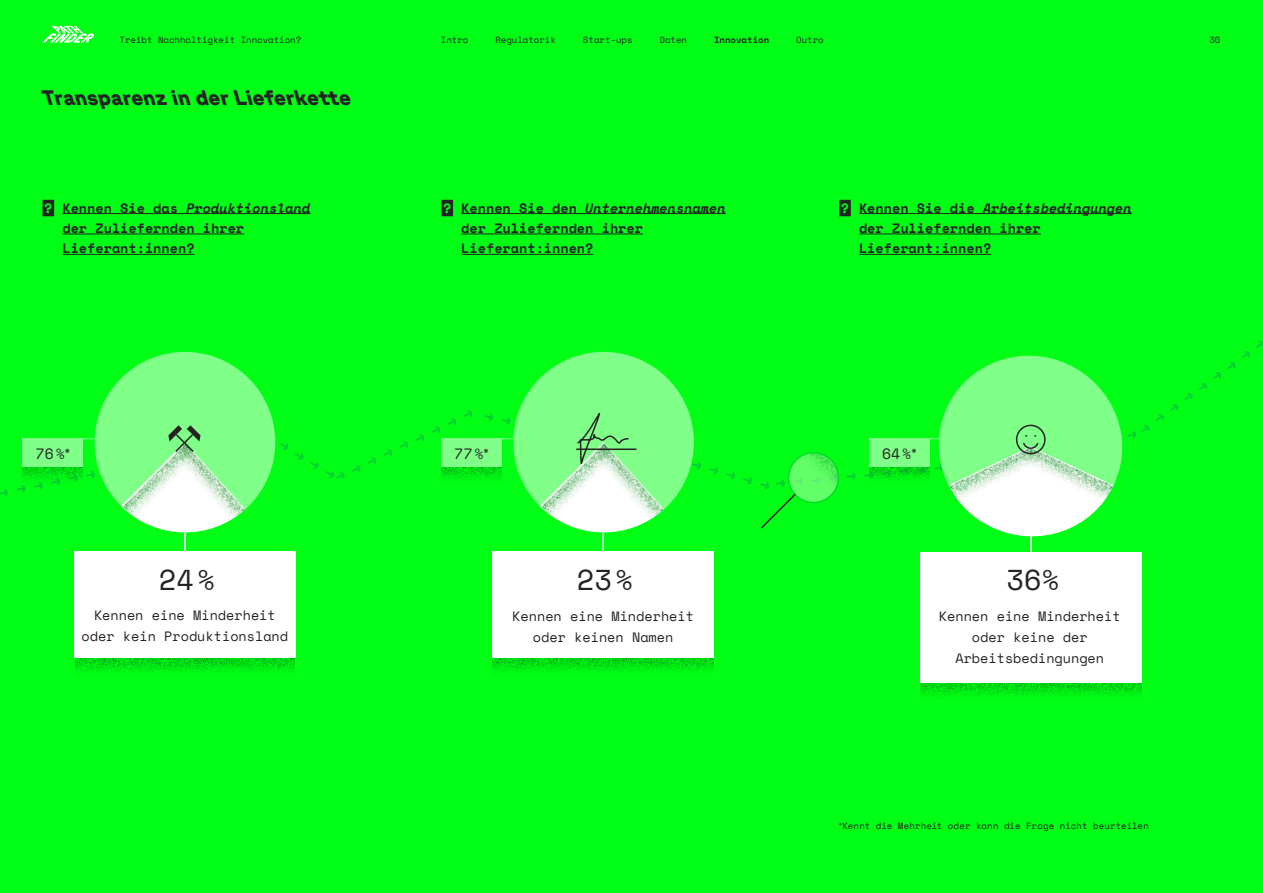
<style>
.page{position:relative;width:1263px;height:893px;background:#00ff14}
.page>*{position:absolute;margin:0;border:0;box-sizing:border-box;transform-origin:0 0}
.t1{font:28.65px "Space Mono";color:#232323}
.Zwischenüberschrift{font:900 21px "GT Planar Retalic 15";color:#232323}
.t2{font:700 15px "Space Mono";color:#00cb36}
.t3{font:14.85px "Space Mono";color:#232323}
.Question{font:700 13.5px/20.4px "Space Mono";color:#232323}
.Question-2{font:13.5px/21px "Space Mono";color:#232323;text-align:center}
.Question-3{font:9px "Space Mono";color:#232323}
.t4{font:700 9px "Space Mono";color:#232323}
.s1{color:#00ff14}
.s2{font-style:italic}
</style>
<div class="page">
<svg style="left:75px;top:658px;width:219px;height:16px"></svg>
<svg style="left:492px;top:658px;width:221px;height:15px"></svg>
<svg style="left:920px;top:682px;width:221px;height:16px"></svg>
<div style="left:74px;top:552px;width:221px;height:106px;background:#fff"></div>
<div style="left:492px;top:552px;width:221px;height:106px;background:#fff"></div>
<div style="left:920px;top:552px;width:221px;height:130px;background:#fff"></div>
<svg style="left:23px;top:467px;width:60px;height:15px"></svg>
<div style="left:23px;top:438px;width:60px;height:29px;background:#80ff89"></div>
<svg style="left:441px;top:467px;width:61px;height:15px"></svg>
<div style="left:441px;top:438px;width:61px;height:29px;background:#80ff89"></div>
<svg style="left:869px;top:467px;width:57px;height:15px"></svg>
<div style="left:869px;top:438px;width:60px;height:29px;background:#80ff89"></div>
<svg style="left:83px;top:352px;width:193px;height:181px"></svg>
<hr style="left:184px;top:532px;width:2px;height:20px;background:#fff">
<hr style="left:602px;top:532px;width:2px;height:20px;background:#fff">
<hr style="left:1030px;top:532px;width:2px;height:20px;background:#fff">
<svg style="left:761px;top:453px;width:77px;height:76px"></svg>
<svg style="left:502px;top:352px;width:192px;height:189px"></svg>
<svg style="left:926px;top:355px;width:197px;height:194px"></svg>
<div style="left:839px;top:200px;width:12px;height:16px;background:#232323"></div>
<hr style="left:859px;top:213px;width:273px;height:1px;background:#232323">
<hr style="left:859px;top:234px;width:182px;height:1px;background:#232323">
<hr style="left:859px;top:254px;width:132px;height:1px;background:#232323">
<div style="left:441px;top:200px;width:12px;height:16px;background:#232323"></div>
<hr style="left:461px;top:213px;width:265px;height:1px;background:#232323">
<hr style="left:461px;top:234px;width:182px;height:1px;background:#232323">
<hr style="left:461px;top:254px;width:132px;height:1px;background:#232323">
<div style="left:43px;top:200px;width:11px;height:16px;background:#232323"></div>
<hr style="left:62px;top:213px;width:248px;height:1px;background:#232323">
<hr style="left:62px;top:234px;width:182px;height:1px;background:#232323">
<hr style="left:62px;top:254px;width:133px;height:1px;background:#232323">
<svg style="left:43px;top:26px;width:51px;height:17px"></svg>
<p class="Question-3" style="left:119px;top:33px;width:183px">Treibt Nachhaltigkeit Innovation?</p>
<p class="Question-3" style="left:441px;top:33px;width:29px">Intro</p>
<p class="Question-3" style="left:495px;top:33px;width:62px">Regulatorik</p>
<p class="Question-3" style="left:583px;top:33px;width:51px">Start-ups</p>
<p class="Question-3" style="left:659px;top:33px;width:29px">Daten</p>
<p class="t4" style="left:714px;top:33px;width:57px">Innovation</p>
<p class="Question-3" style="left:796px;top:33px;width:29px">Outro</p>
<p class="Question-3" style="left:1209px;top:33px;width:13px">30</p>
<p class="Zwischenüberschrift" style="left:43px;top:85px;width:310px">Transparenz in der Lieferkette</p>
<p class="Question" style="left:62px;top:197px;width:249px;text-indent:-18px"><span class="s1">?</span> Kennen Sie das <span class="s2">Produktionsland </span>der Zuliefernden ihrer<br>Lieferant:innen?</p>
<p class="Question" style="left:461px;top:197px;width:266px;text-indent:-18px"><span class="s1">?</span> Kennen Sie den <span class="s2">Unternehmensnamen </span>der Zuliefernden ihrer<br>Lieferant:innen?</p>
<p class="Question" style="left:859px;top:197px;width:274px;text-indent:-18px"><span class="s1">?</span> Kennen Sie die <span class="s2">Arbeitsbedingungen </span>der Zuliefernden ihrer<br>Lieferant:innen?</p>
<p class="t2" style="left:331px;top:468px;width:153px;rotate:-26deg">→→→→→→→→→</p>
<p class="t2" style="left:286px;top:434px;width:64px;rotate:31deg">→→→→</p>
<p class="t2" style="left:644px;top:438px;width:135px;rotate:16deg">→→→→→→→→</p>
<p class="t3" style="left:36px;top:443px;width:36px">76%<sup>*</sup></p>
<p class="t3" style="left:454px;top:443px;width:36px">77%<sup>*</sup></p>
<p class="t3" style="left:882px;top:443px;width:36px">64%<sup>*</sup></p>
<p class="t2" style="left:775px;top:472px;width:153px;rotate:-5deg">→→→→→→→→→</p>
<p class="t2" style="left:1135px;top:422px;width:153px;rotate:-36deg">→→→→→→→→→</p>
<p class="t1" style="left:159px;top:559px;width:58px">24%</p>
<p class="t1" style="left:577px;top:559px;width:58px">23%</p>
<p class="t1" style="left:1006px;top:559px;width:54px">36%</p>
<p class="Question-2" style="left:94px;top:604px;width:183px">Kennen eine Minderheit</p>
<p class="Question-2" style="left:82px;top:625px;width:208px">oder kein Produktionsland</p>
<p class="Question-2" style="left:512px;top:605px;width:183px">Kennen eine Minderheit oder keinen Namen</p>
<p class="Question-2" style="left:939px;top:605px;width:183px">Kennen eine Minderheit oder keine der<br>Arbeitsbedingungen</p>
<p class="Question-3" style="left:839px;top:819px;width:311px"><sup>*</sup>Kennt die Mehrheit oder kann die Frage nicht beurteilen</p>
</div>
